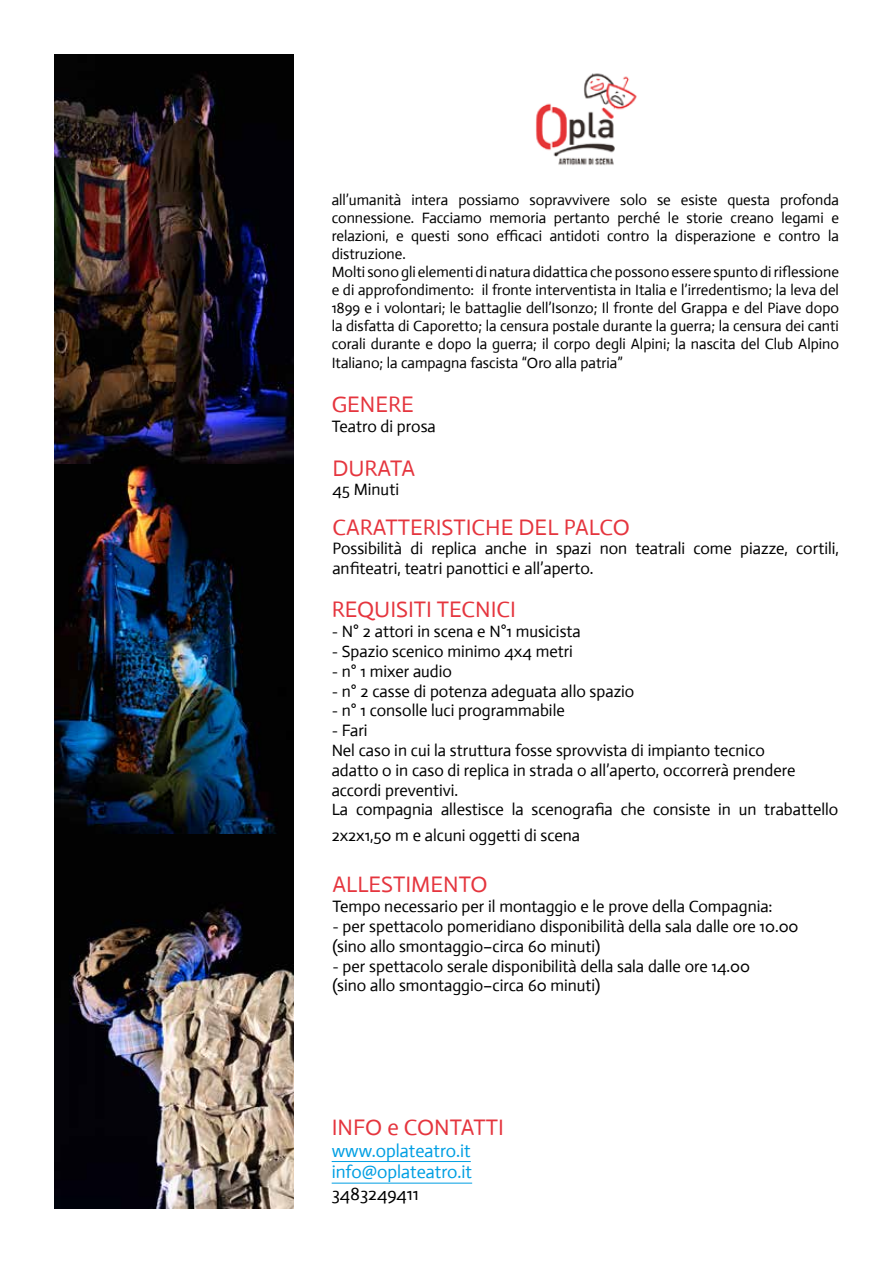
<style>
.page{position:relative;width:893px;height:1263px;background:#fff}
.page>*{position:absolute;margin:0;border:0;box-sizing:border-box;transform-origin:0 0}
.t1{font:22.5px "Actor";color:#e5353e}
.t2{font:18px/21.6px "Actor";color:#009fe3}
.t3{font:18px "Actor";color:#000}
.t4{font:16.5px/19.8px "Actor";color:#000}
.t5{font:15px/18px "Actor";color:#000}
</style>
<div class="page">
<img style="left:54px;top:54px;width:239px;height:1155px">
<img style="left:536px;top:73px;width:101px;height:92px">
<hr style="left:332px;top:1161px;width:139px;height:1px;background:#009fe3">
<hr style="left:332px;top:1183px;width:140px;height:1px;background:#009fe3">
<p class="t5" style="left:332px;top:191px;width:509px">all’umanità intera possiamo sopravvivere solo se esiste questa profonda connessione. Facciamo memoria pertanto perché le storie creano legami e relazioni, e questi sono efficaci antidoti contro la disperazione e contro la distruzione.<br>Molti sono gli elementi di natura didattica che possono essere spunto di riflessione e di approfondimento: il fronte interventista in Italia e l’irredentismo; la leva del 1899 e i volontari; le battaglie dell’Isonzo; Il fronte del Grappa e del Piave dopo la disfatta di Caporetto; la censura postale durante la guerra; la censura dei canti corali durante e dopo la guerra; il corpo degli Alpini; la nascita del Club Alpino Italiano; la campagna fascista “Oro alla patria”</p>
<h1 class="t1" style="left:332px;top:391px;width:84px">GENERE</h1>
<p class="t4" style="left:332px;top:416px;width:106px">Teatro di prosa</p>
<h1 class="t1" style="left:332px;top:454px;width:84px">DURATA</h1>
<p class="t4" style="left:332px;top:480px;width:68px">45 Minuti</p>
<h1 class="t1" style="left:332px;top:513px;width:299px">CARATTERISTICHE DEL PALCO</h1>
<p class="t4" style="left:332px;top:539px;width:508px">Possibilità di replica anche in spazi non teatrali come piazze, cortili, anfiteatri, teatri panottici e all’aperto.</p>
<h1 class="t1" style="left:332px;top:596px;width:186px">REQUISITI TECNICI</h1>
<p class="t4" style="left:332px;top:622px;width:251px">- N° 2 attori in scena e N°1 musicista</p>
<p class="t4" style="left:332px;top:641px;width:243px">- Spazio scenico minimo 4x4 metri</p>
<p class="t4" style="left:332px;top:661px;width:122px">- n° 1 mixer audio</p>
<p class="t4" style="left:332px;top:681px;width:304px">- n° 2 casse di potenza adeguata allo spazio</p>
<p class="t4" style="left:332px;top:701px;width:235px">- n° 1 consolle luci programmabile</p>
<p class="t4" style="left:332px;top:721px;width:508px">- Fari<br>Nel caso in cui la struttura fosse sprovvista di impianto tecnico<br>adatto o in caso di replica in strada o all’aperto, occorrerà prendere accordi preventivi.<br>La compagnia allestisce la scenografia che consiste in un trabattello</p>
<p class="t4" style="left:332px;top:825px;width:250px">2x2x1,50 m e alcuni oggetti di scena</p>
<h1 class="t1" style="left:332px;top:871px;width:157px">ALLESTIMENTO</h1>
<p class="t4" style="left:332px;top:897px;width:442px">Tempo necessario per il montaggio e le prove della Compagnia:</p>
<p class="t4" style="left:332px;top:916px;width:468px">- per spettacolo pomeridiano disponibilità della sala dalle ore 10.00 (sino allo smontaggio–circa 60 minuti)</p>
<p class="t4" style="left:332px;top:956px;width:419px">- per spettacolo serale disponibilità della sala dalle ore 14.00 (sino allo smontaggio–circa 60 minuti)</p>
<h1 class="t1" style="left:332px;top:1114px;width:174px">INFO e CONTATTI</h1>
<p class="t2" style="left:332px;top:1140px;width:142px">www.oplateatro.it info@oplateatro.it</p>
<p class="t3" style="left:332px;top:1183px;width:89px">3483249411</p>
</div>
